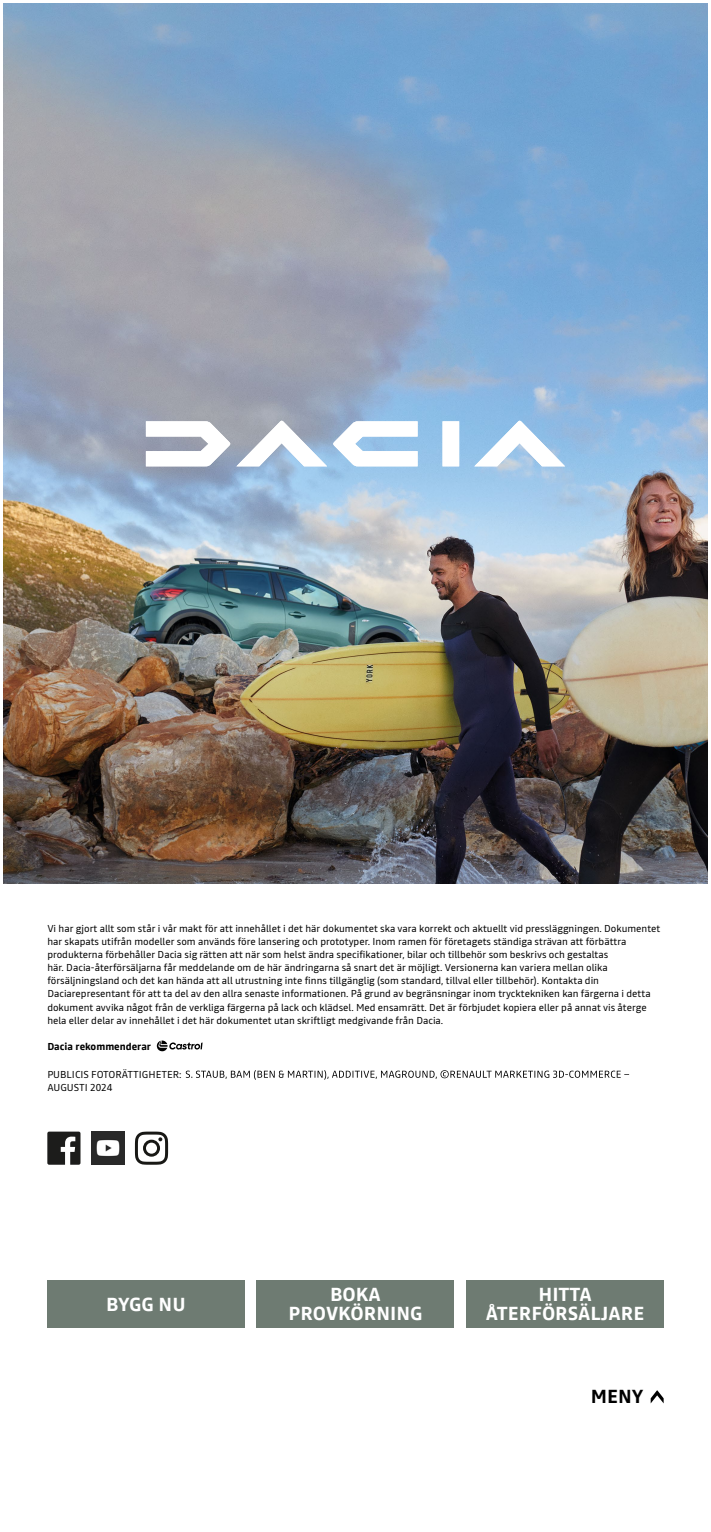
<style>
.page{position:relative;width:711px;height:1532px;background:#fff}
.page>*{position:absolute;margin:0;border:0;box-sizing:border-box;transform-origin:0 0}
.t1{font:700 18.75px/18.8px "Read";color:#fff;text-align:center}
.t2{font:700 18.75px "Read";color:#000}
.t3{font:10px/13.1px "Read";color:#000}
.t4{font:700 10px "Read";color:#000}
</style>
<div class="page">
<img style="left:4px;top:4px;width:703px;height:880px">
<svg style="left:47px;top:1132px;width:33px;height:33px"></svg>
<img style="left:91px;top:1132px;width:33px;height:33px">
<svg style="left:135px;top:1132px;width:33px;height:33px"></svg>
<svg style="left:146px;top:421px;width:418px;height:45px"></svg>
<svg style="left:157px;top:1041px;width:45px;height:10px"></svg>
<div style="left:47px;top:1280px;width:197px;height:48px;background:#6e7b72"></div>
<div style="left:257px;top:1280px;width:197px;height:48px;background:#6e7b72"></div>
<div style="left:466px;top:1280px;width:197px;height:48px;background:#6e7b72"></div>
<svg style="left:650px;top:1390px;width:13px;height:13px"></svg>
<svg style="left:186px;top:1070px;width:442px;height:10px"></svg>
<p class="t3" style="left:47px;top:922px;width:614px">Vi har gjort allt som står i vår makt för att innehållet i det här dokumentet ska vara korrekt och aktuellt vid pressläggningen. Dokumentet har skapats utifrån modeller som används före lansering och prototyper. Inom ramen för företagets ständiga strävan att förbättra produkterna förbehåller Dacia sig rätten att när som helst ändra specifikationer, bilar och tillbehör som beskrivs och gestaltas<br>här. Dacia-återförsäljarna får meddelande om de här ändringarna så snart det är möjligt. Versionerna kan variera mellan olika försäljningsland och det kan hända att all utrustning inte finns tillgänglig (som standard, tillval eller tillbehör). Kontakta din Daciarepresentant för att ta del av den allra senaste informationen. På grund av begränsningar inom trycktekniken kan färgerna i detta dokument avvika något från de verkliga färgerna på lack och klädsel. Med ensamrätt. Det är förbjudet kopiera eller på annat vis återge hela eller delar av innehållet i det här dokumentet utan skriftligt medgivande från Dacia.</p>
<p class="t4" style="left:47px;top:1039px;width:105px">Dacia rekommenderar</p>
<p class="t3" style="left:47px;top:1068px;width:136px">PUBLICIS FOTORÄTTIGHETER:<br>AUGUSTI 2024</p>
<h1 class="t1" style="left:106px;top:1294px;width:81px">BYGG NU</h1>
<h1 class="t1" style="left:288px;top:1285px;width:135px">BOKA<br>PROVKÖRNING</h1>
<h1 class="t1" style="left:485px;top:1285px;width:160px">HITTA<br>ÅTERFÖRSÄLJARE</h1>
<h1 class="t2" style="left:590px;top:1384px;width:54px">MENY</h1>
</div>
